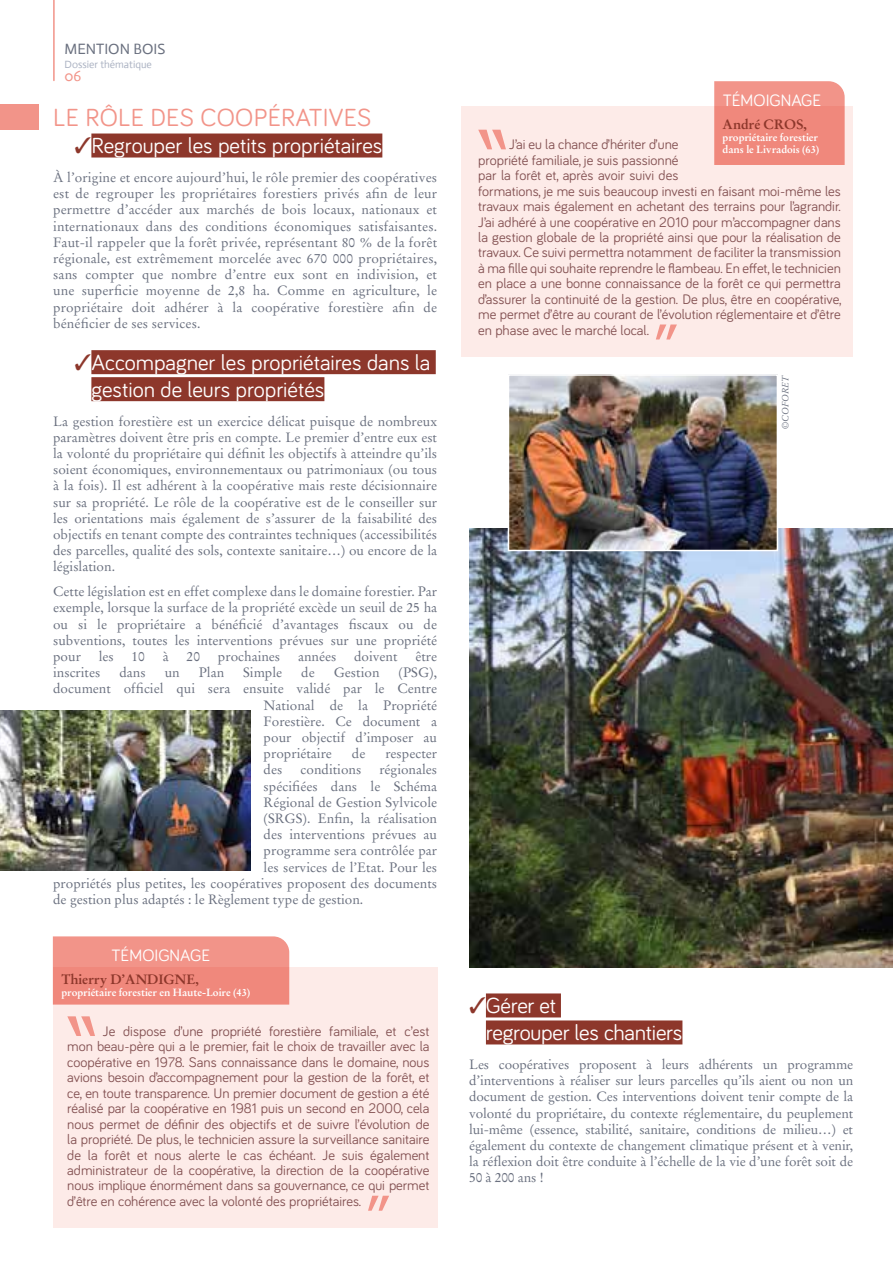
<style>
.page{position:relative;width:893px;height:1263px;background:#fff}
.page>*{position:absolute;margin:0;border:0;box-sizing:border-box;transform-origin:0 0}
.t1{font:25.5px "Bariol";letter-spacing:.01em;color:#f29489}
.t2{font:22.5px/27px "Bariol";color:#fff}
.t3{font:16.95px "Bariol";color:#fff}
.t4{font:15px "Actor";color:#6a707f}
.t5{font:15px "Actor";color:#f29489}
.t6{font:14.25px/15.5px "Bariol";color:#835152}
.t7{font:13.5px/16.2px "Stempel Garamond";color:#6a707f;text-align:justify}
.t8{font:700 13.5px "Stempel Garamond";letter-spacing:-.01em;color:#8d372b}
.t9{font:700 10.5px/12px "Stempel Garamond";letter-spacing:-.01em;color:#fff}
.t10{font:10.5px "Actor";color:#acb3c3}
.t11{font:italic 9px "Stempel Garamond";letter-spacing:-.02em;color:#6a707f}
.s1{color:#8d372b}
</style>
<div class="page">
<hr style="left:53px;top:0;width:2px;height:80px;background:#f29489">
<div style="left:462px;top:106px;width:391px;height:251px;background:#fdebe8"></div>
<div style="left:53px;top:967px;width:384px;height:261px;background:#fdebe8"></div>
<svg style="left:478px;top:130px;width:28px;height:19px"></svg>
<svg style="left:656px;top:324px;width:21px;height:15px"></svg>
<div style="left:91px;top:134px;width:291px;height:24px;background:#8d372b"></div>
<div style="left:91px;top:350px;width:345px;height:24px;background:#8d372b"></div>
<div style="left:91px;top:377px;width:233px;height:24px;background:#8d372b"></div>
<div style="left:486px;top:993px;width:75px;height:24px;background:#8d372b"></div>
<div style="left:486px;top:1020px;width:196px;height:24px;background:#8d372b"></div>
<div style="left:0;top:105px;width:39px;height:25px;background:#f29489"></div>
<svg style="left:67px;top:1016px;width:28px;height:20px"></svg>
<svg style="left:368px;top:1196px;width:21px;height:15px"></svg>
<img style="left:469px;top:528px;width:424px;height:439px">
<img style="left:0;top:710px;width:251px;height:160px">
<img style="left:511px;top:377px;width:264px;height:171px">
<div style="left:508px;top:374px;width:270px;height:177px;border:2px solid #fff"></div>
<svg style="left:714px;top:81px;width:131px;height:84px;background:#f08c81"></svg>
<svg style="left:53px;top:936px;width:236px;height:68px;background:#f18e82"></svg>
<p class="t4" style="left:64px;top:40px;width:102px">MENTION BOIS</p>
<p class="t10" style="left:64px;top:58px;width:89px">Dossier thématique</p>
<p class="t5" style="left:64px;top:67px;width:18px">06</p>
<h1 class="t1" style="left:53px;top:100px;width:320px">LE RÔLE DES COOPÉRATIVES</h1>
<h2 class="t2" style="left:74px;top:131px;width:309px"><span class="s1">✓</span>Regrouper les petits propriétaires</h2>
<p class="t7" style="left:53px;top:169px;width:385px">À l’origine et encore aujourd’hui, le rôle premier des coopératives est de regrouper les propriétaires forestiers privés afin de leur permettre d’accéder aux marchés de bois locaux, nationaux et internationaux dans des conditions économiques satisfaisantes.<br>Faut-il rappeler que la forêt privée, représentant 80 % de la forêt régionale, est extrêmement morcelée avec 670 000 propriétaires, sans compter que nombre d’entre eux sont en indivision, et une superficie moyenne de 2,8 ha. Comme en agriculture, le propriétaire doit adhérer à la coopérative forestière afin de bénéficier de ses services.</p>
<h2 class="t2" style="left:91px;top:348px;width:340px;text-indent:-17px"><span class="s1">✓</span>Accompagner les propriétaires dans la gestion de leurs propriétés</h2>
<p class="t7" style="left:53px;top:413px;width:385px">La gestion forestière est un exercice délicat puisque de nombreux paramètres doivent être pris en compte. Le premier d’entre eux est la volonté du propriétaire qui définit les objectifs à atteindre qu’ils soient économiques, environnementaux ou patrimoniaux (ou tous à la fois). Il est adhérent à la coopérative mais reste décisionnaire sur sa propriété. Le rôle de la coopérative est de le conseiller sur les orientations mais également de s’assurer de la faisabilité des objectifs en tenant compte des contraintes techniques (accessibilités des parcelles, qualité des sols, contexte sanitaire…) ou encore de la législation.</p>
<p class="t7" style="left:53px;top:583px;width:386px">Cette législation est en effet complexe dans le domaine forestier. Par exemple, lorsque la surface de la propriété excède un seuil de 25 ha ou si le propriétaire a bénéficié d’avantages fiscaux ou de subventions, toutes les interventions prévues sur une propriété pour</p>
<p class="t7" style="left:99px;top:648px;width:16px">les</p>
<p class="t7" style="left:132px;top:648px;width:15px">10</p>
<p class="t7" style="left:163px;top:648px;width:7px">à</p>
<p class="t7" style="left:187px;top:648px;width:15px">20</p>
<p class="t7" style="left:218px;top:648px;width:64px">prochaines</p>
<p class="t7" style="left:298px;top:648px;width:40px">années</p>
<p class="t7" style="left:354px;top:648px;width:45px">doivent</p>
<p class="t7" style="left:415px;top:648px;width:23px">être</p>
<p class="t7" style="left:53px;top:664px;width:49px">inscrites</p>
<p class="t7" style="left:119px;top:664px;width:28px">dans</p>
<p class="t7" style="left:165px;top:664px;width:17px">un</p>
<p class="t7" style="left:199px;top:664px;width:27px">Plan</p>
<p class="t7" style="left:243px;top:664px;width:41px">Simple</p>
<p class="t7" style="left:301px;top:664px;width:15px">de</p>
<p class="t7" style="left:334px;top:664px;width:47px">Gestion</p>
<p class="t7" style="left:398px;top:664px;width:40px">(PSG),</p>
<p class="t7" style="left:53px;top:681px;width:385px">document officiel qui sera ensuite validé par le Centre</p>
<p class="t7" style="left:264px;top:697px;width:175px">National de la Propriété</p>
<p class="t7" style="left:264px;top:713px;width:175px">Forestière. Ce document a</p>
<p class="t7" style="left:264px;top:729px;width:175px">pour objectif d’imposer au</p>
<p class="t7" style="left:264px;top:745px;width:70px">propriétaire</p>
<p class="t7" style="left:352px;top:745px;width:15px">de</p>
<p class="t7" style="left:385px;top:745px;width:53px">respecter</p>
<p class="t7" style="left:264px;top:762px;width:20px">des</p>
<p class="t7" style="left:300px;top:762px;width:62px">conditions</p>
<p class="t7" style="left:379px;top:762px;width:59px">régionales</p>
<p class="t7" style="left:264px;top:778px;width:175px">spécifiées dans le Schéma</p>
<p class="t7" style="left:264px;top:794px;width:175px">Régional de Gestion Sylvicole</p>
<p class="t7" style="left:264px;top:810px;width:175px">(SRGS). Enfin, la réalisation</p>
<p class="t7" style="left:264px;top:826px;width:175px">des interventions prévues au</p>
<p class="t7" style="left:264px;top:843px;width:175px">programme sera contrôlée par</p>
<p class="t7" style="left:264px;top:859px;width:175px">les services de l’Etat. Pour les</p>
<p class="t7" style="left:53px;top:875px;width:385px">propriétés plus petites, les coopératives proposent des documents</p>
<p class="t7" style="left:53px;top:891px;width:312px">de gestion plus adaptés : le Règlement type de gestion.</p>
<p class="t3" style="left:111px;top:943px;width:100px">TÉMOIGNAGE</p>
<p class="t8" style="left:62px;top:971px;width:139px">Thierry D’ANDIGNE,</p>
<p class="t9" style="left:62px;top:987px;width:190px">propriétaire forestier en Haute-Loire (43)</p>
<p class="t6" style="left:67px;top:1023px;width:364px;text-align:justify;text-indent:36px">Je dispose d’une propriété forestière familiale, et c’est mon beau-père qui a le premier, fait le choix de travailler avec la coopérative en 1978. Sans connaissance dans le domaine, nous avions besoin d’accompagnement pour la gestion de la forêt, et ce, en toute transparence. Un premier document de gestion a été réalisé par la coopérative en 1981 puis un second en 2000, cela nous permet de définir des objectifs et de suivre l’évolution de la propriété. De plus, le technicien assure la surveillance sanitaire de la forêt et nous alerte le cas échéant. Je suis également administrateur de la coopérative, la direction de la coopérative nous implique énormément dans sa gouvernance, ce qui permet d’être en cohérence avec la volonté des propriétaires.</p>
<p class="t3" style="left:723px;top:88px;width:100px">TÉMOIGNAGE</p>
<p class="t8" style="left:723px;top:116px;width:86px">André CROS,</p>
<p class="t9" style="left:723px;top:131px;width:98px">propriétaire forestier dans le Livradois (63)</p>
<p class="t6" style="left:478px;top:136px;width:365px;text-indent:31px">J’ai eu la chance d’hériter d’une<br>propriété familiale, je suis passionné<br>par la forêt et, après avoir suivi des<br>formations, je me suis beaucoup investi en faisant moi-même les travaux mais également en achetant des terrains pour l’agrandir.<br>J’ai adhéré à une coopérative en 2010 pour m’accompagner dans la gestion globale de la propriété ainsi que pour la réalisation de travaux. Ce suivi permettra notamment de faciliter la transmission à ma fille qui souhaite reprendre le flambeau. En effet, le technicien en place a une bonne connaissance de la forêt ce qui permettra d’assurer la continuité de la gestion. De plus, être en coopérative, me permet d’être au courant de l’évolution réglementaire et d’être en phase avec le marché local.</p>
<p class="t11" style="left:780px;top:429px;width:55px;rotate:-90deg">©COFORET</p>
<h2 class="t2" style="left:486px;top:991px;width:198px;text-indent:-17px"><span class="s1">✓</span>Gérer et<br>regrouper les chantiers</h2>
<p class="t7" style="left:469px;top:1056px;width:386px">Les coopératives proposent à leurs adhérents un programme d’interventions à réaliser sur leurs parcelles qu’ils aient ou non un document de gestion. Ces interventions doivent tenir compte de la volonté du propriétaire, du contexte réglementaire, du peuplement lui-même (essence, stabilité, sanitaire, conditions de milieu…) et également du contexte de changement climatique présent et à venir, la réflexion doit être conduite à l’échelle de la vie d’une forêt soit de 50 à 200 ans !</p>
</div>
